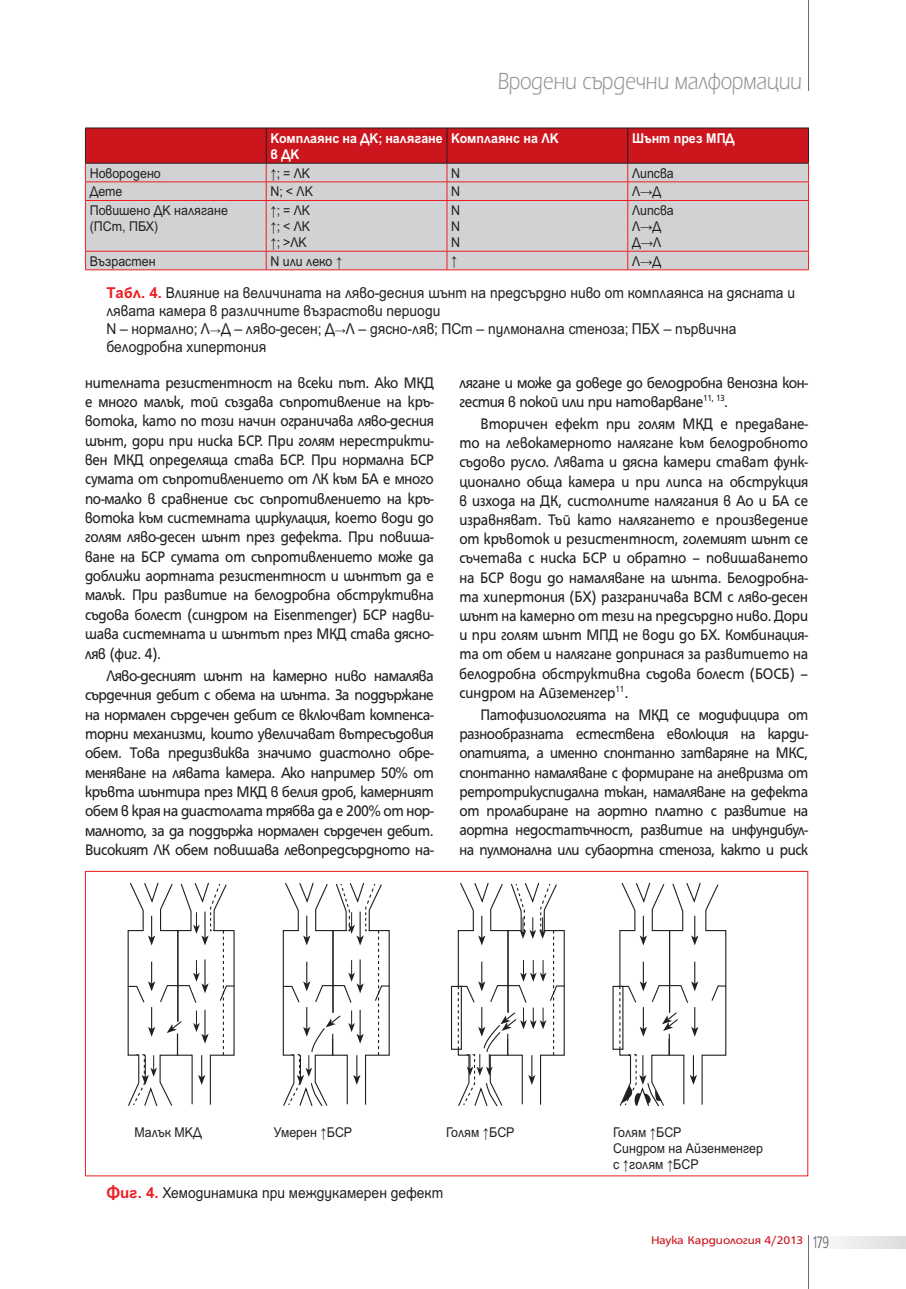
<style>
.page{position:relative;width:906px;height:1289px;background:#fff}
.page>*{position:absolute;margin:0;border:0;box-sizing:border-box;transform-origin:0 0}
.t1{font:300 25.2px "Erika Bg";color:#939598;scale:.83 1}
.t2{font:16.5px/19.4px "HS Grotesk Bg";letter-spacing:-.02em;color:#231f20;text-align:justify;scale:.9 1}
.t3{font:16.5px/19.4px "HS Grotesk Bg";letter-spacing:-.02em;color:#231f20;text-align:justify;scale:.92 1}
.t4{font:15px/18px "SP Ariel";color:#231f20;scale:.92 1}
.t5{font:13.5px/16px "SP Ariel";color:#231f20;scale:.92 1}
.t6{font:700 13.5px/16px "SP Ariel";color:#fff;scale:.92 1}
.t7{font:13.5px "Arial";color:#231f20;scale:.92 1}
.t8{font:12px "HS Grotesk Bg";letter-spacing:-.01em;color:#cd151d;scale:1.1 1}
.s1{font-family:"Arial"}
.s2{font-weight:700;color:#ee1d23}
.s3{font-family:"Arial";font-size:12px}
.s4{font-weight:300;font-stretch:condensed;font-size:18px;color:#6c6d70}
</style>
<div class="page">
<svg style="left:835px;top:1236px;width:71px;height:12px"></svg>
<hr style="left:808px;top:1234px;width:1px;height:54px;background:#6c6d70">
<hr style="left:808px;top:0;width:1px;height:91px;background:#6c6d70">
<svg style="left:127px;top:882px;width:108px;height:224px"></svg>
<svg style="left:282px;top:882px;width:108px;height:225px"></svg>
<div style="left:451px;top:985px;width:11px;height:64px;border:1px solid #231f20"></div>
<svg style="left:457px;top:882px;width:108px;height:225px"></svg>
<svg style="left:618px;top:882px;width:109px;height:225px"></svg>
<div style="left:86px;top:201px;width:722px;height:68px;background:#d1d2d4"></div>
<hr style="left:85px;top:201px;width:1px;height:50px;background:#ee1d23">
<svg style="left:85px;top:252px;width:1px;height:17px"></svg>
<svg style="left:85px;top:128px;width:724px;height:72px;background:#cb7176"></svg>
<hr style="left:266px;top:201px;width:1px;height:50px;background:#ee1d23">
<hr style="left:446px;top:201px;width:1px;height:50px;background:#ee1d23">
<hr style="left:627px;top:201px;width:1px;height:50px;background:#ee1d23">
<hr style="left:808px;top:201px;width:1px;height:50px;background:#ee1d23">
<svg style="left:266px;top:252px;width:1px;height:17px"></svg>
<svg style="left:446px;top:252px;width:1px;height:17px"></svg>
<svg style="left:627px;top:252px;width:1px;height:17px"></svg>
<svg style="left:808px;top:252px;width:1px;height:17px"></svg>
<hr style="left:85px;top:181px;width:724px;height:1px;background:#ee1d23">
<hr style="left:85px;top:200px;width:724px;height:1px;background:#ee1d23">
<hr style="left:85px;top:251px;width:724px;height:1px;background:#ee1d23">
<hr style="left:85px;top:269px;width:724px;height:1px;background:#ee1d23">
<h1 class="t1" style="left:498px;top:72px;width:368px">Вродени сърдечни малформации</h1>
<p class="t6" style="left:270px;top:131px;width:189px">Комплаянс на ДК; налягане в ДК</p>
<p class="t6" style="left:451px;top:131px;width:118px">Комплаянс на ЛК</p>
<p class="t6" style="left:632px;top:131px;width:113px">Шънт през МПД</p>
<p class="t5" style="left:90px;top:166px;width:79px">Новородено</p>
<p class="t5" style="left:270px;top:166px;width:45px"><span class="s1">↑</span>; = ЛК</p>
<p class="t5" style="left:451px;top:166px;width:11px">N</p>
<p class="t5" style="left:632px;top:166px;width:47px">Липсва</p>
<p class="t5" style="left:90px;top:185px;width:37px">Дете</p>
<p class="t5" style="left:270px;top:185px;width:48px">N; &lt; ЛК</p>
<p class="t5" style="left:451px;top:185px;width:11px">N</p>
<p class="t5" style="left:632px;top:185px;width:33px">Л<span class="s1">→</span>Д</p>
<p class="t5" style="left:90px;top:203px;width:152px">Повишено ДК налягане (ПСт, ПБХ)</p>
<p class="t5" style="left:270px;top:203px;width:45px;text-align:justify"><span class="s1">↑</span>; = ЛК <span class="s1">↑</span>; &lt; ЛК <span class="s1">↑</span>; &gt;ЛК</p>
<p class="t5" style="left:451px;top:203px;width:11px;text-align:justify">N N N</p>
<p class="t5" style="left:632px;top:203px;width:47px">Липсва<br>Л<span class="s1">→</span>Д<br>Д<span class="s1">→</span>Л</p>
<p class="t5" style="left:90px;top:254px;width:73px">Възрастен</p>
<p class="t5" style="left:270px;top:254px;width:79px">N или леко <span class="s1">↑</span></p>
<p class="t7" style="left:451px;top:253px;width:8px">↑</p>
<p class="t5" style="left:632px;top:254px;width:33px">Л<span class="s1">→</span>Д</p>
<p class="t4" style="left:106px;top:285px;width:750px"><span class="s2">Табл. 4.</span> Влияние на величината на ляво-десния шънт на предсърдно ниво от комплаянса на дясната и лявата камера в различните възрастови периоди<br>N – нормално; Л<span class="s3">→</span>Д – ляво-десен; Д<span class="s3">→</span>Л – дясно-ляв; ПСт – пулмонална стеноза; ПБХ – първична белодробна хипертония</p>
<p class="t2" style="left:85px;top:374px;width:389px">нителната резистентност на всеки път. Ако МКД е много малък, той създава съпротивление на кръ&shy;вотока, като по този начин ограничава ляво-десния шънт, дори при ниска БСР. При голям нерестрикти&shy;вен МКД определяща става БСР. При нормална БСР сумата от съпротивлението от ЛК към БА е много по-малко в сравнение със съпротивлението на кръ&shy;вотока към системната циркулация, което води до голям ляво-десен шънт през дефекта. При повиша&shy;ване на БСР сумата от съпротивлението може да доближи аортната резистентност и шънтът да е малък. При развитие на белодробна обструктивна съдова болест (синдром на Eisenmenger) БСР надви&shy;шава системната и шънтът през МКД става дясно&shy;ляв (фиг. 4).</p>
<p class="t3" style="left:85px;top:667px;width:381px;text-indent:21px">Ляво-десният шънт на камерно ниво намалява сърдечния дебит с обема на шънта. За поддържане на нормален сърдечен дебит се включват компенса&shy;торни механизми, които увеличават вътресъдовия обем. Това предизвиква значимо диастолно обре&shy;меняване на лявата камера. Ако например 50% от кръвта шънтира през МКД в белия дроб, камерният обем в края на диастолата трябва да е 200% от нор&shy;малното, за да поддържа нормален сърдечен дебит.<br>Високият ЛК обем повишава левопредсърдното на-</p>
<p class="t3" style="left:459px;top:374px;width:381px">лягане и може да доведе до белодробна венозна кон&shy;гестия в покой или при натоварване<sup>11,</sup> <sup>13</sup>.</p>
<p class="t2" style="left:459px;top:415px;width:389px;text-indent:21px">Вторичен ефект при голям МКД е предаване&shy;то на левокамерното налягане към белодробното съдово русло. Лявата и дясна камери стават функ&shy;ционално обща камера и при липса на обструкция в изхода на ДК, систолните налягания в Ао и БА се изравняват. Тъй като налягането е произведение от кръвоток и резистентност, големият шънт се съчетава с ниска БСР и обратно – повишаването на БСР води до намаляване на шънта. Белодробна&shy;та хипертония (БХ) разграничава ВСМ с ляво-десен шънт на камерно от тези на предсърдно ниво. Дори и при голям шънт МПД не води до БХ. Комбинация&shy;та от обем и налягане допринася за развитието на белодробна обструктивна съдова болест (БОСБ) – синдром на Айземенгер<sup>11</sup>.</p>
<p class="t2" style="left:459px;top:706px;width:389px;text-indent:21px">Патофизиологията на МКД се модифицира от разнообразната естествена еволюция на карди&shy;опатията, а именно спонтанно затваряне на МКС, спонтанно намаляване с формиране на аневризма от ретротрикуспидална тъкан, намаляване на дефекта от пролабиране на аортно платно с развитие на аортна недостатъчност, развитие на инфундибул&shy;на пулмонална или субаортна стеноза, както и риск</p>
<p class="t5" style="left:135px;top:1124px;width:75px">Малък МКД</p>
<p class="t5" style="left:274px;top:1124px;width:87px">Умерен <span class="s1">↑</span>БСР</p>
<p class="t5" style="left:446px;top:1124px;width:76px">Голям <span class="s1">↑</span>БСР</p>
<p class="t5" style="left:613px;top:1124px;width:164px">Голям <span class="s1">↑</span>БСР<br>Синдром на Айзенменгер с <span class="s1">↑</span>голям <span class="s1">↑</span>БСР</p>
<p class="t4" style="left:106px;top:1185px;width:368px"><span class="s2">Фиг. 4.</span> Хемодинамика при междукамерен дефект</p>
<p class="t8" style="left:651px;top:1236px;width:163px">Наука Кардиология 4/2013 <span class="s4">179</span></p>
</div>
